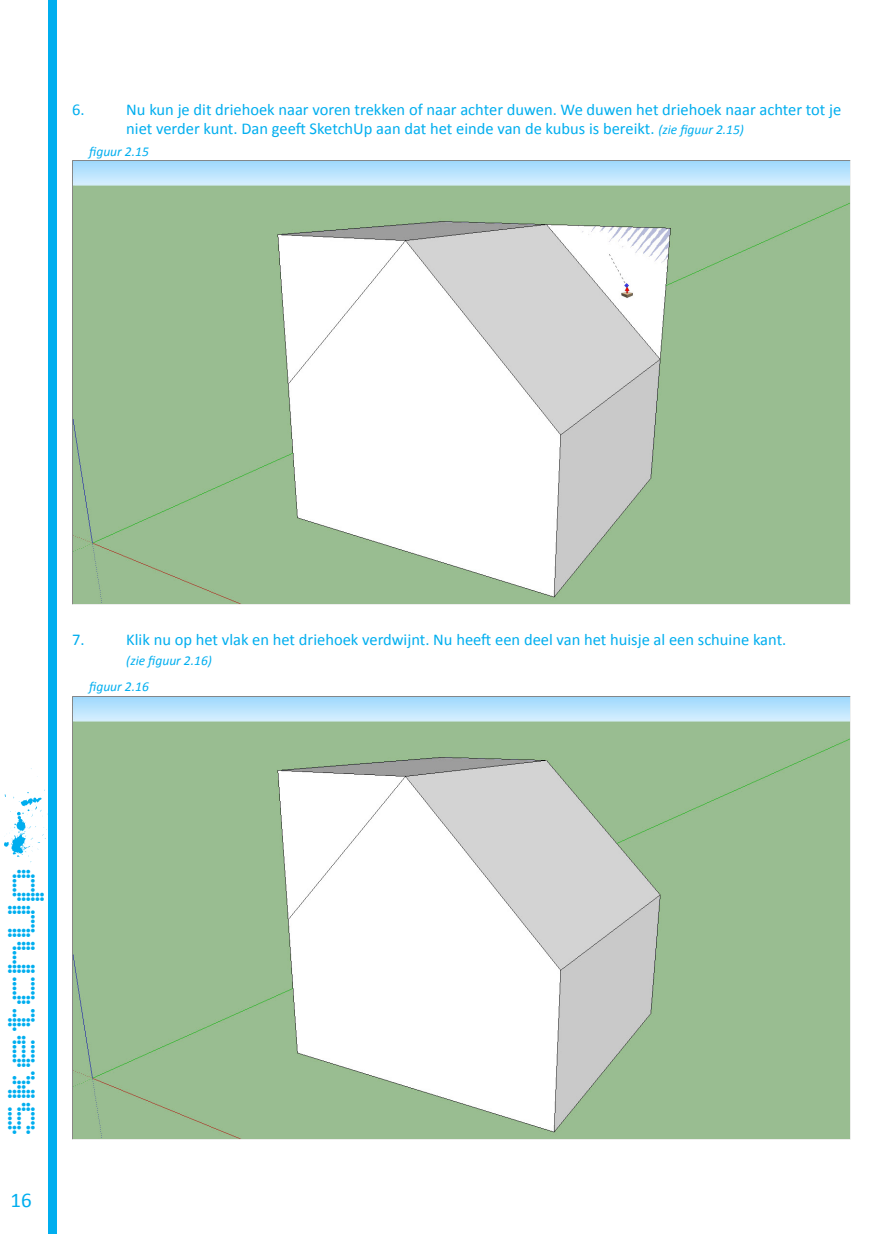
<style>
.page{position:relative;width:893px;height:1234px;background:#fff}
.page>*{position:absolute;margin:0;border:0;box-sizing:border-box;transform-origin:0 0}
.t1{font:45px "V5 Prophit Dot";color:#00aeef}
.t2{font:21px "Calibri";color:#00aeef}
.Geen_afstand{font:16.5px/19.8px "Calibri";color:#00aeef}
.Geen_afstand-2{font:italic 13.5px "Calibri";color:#00aeef}
.s1{font-style:italic;font-size:13.5px}
</style>
<div class="page">
<div style="left:49px;top:0;width:8px;height:1233px;background:#00aeef"></div>
<img style="left:72px;top:161px;width:778px;height:443px">
<img style="left:72px;top:696px;width:778px;height:443px">
<svg style="left:48px;top:765px;width:31px;height:106px"></svg>
<p class="Geen_afstand" style="left:72px;top:98px;width:14px">6.</p>
<p class="Geen_afstand" style="left:126px;top:98px;width:717px">Nu kun je dit driehoek naar voren trekken of naar achter duwen. We duwen het driehoek naar achter tot je niet verder kunt. Dan geeft SketchUp aan dat het einde van de kubus is bereikt. <span class="s1">(zie figuur 2.15)</span></p>
<p class="Geen_afstand-2" style="left:89px;top:143px;width:61px">figuur 2.15</p>
<p class="Geen_afstand" style="left:72px;top:628px;width:14px">7.</p>
<p class="Geen_afstand" style="left:126px;top:628px;width:662px">Klik nu op het vlak en het driehoek verdwijnt. Nu heeft een deel van het huisje al een schuine kant.</p>
<p class="Geen_afstand-2" style="left:126px;top:651px;width:87px">(zie figuur 2.16)</p>
<p class="Geen_afstand-2" style="left:89px;top:678px;width:61px">figuur 2.16</p>
<h1 class="t1" style="left:-1px;top:1133px;width:270px;rotate:-90deg">SketchUp</h1>
<p class="t2" style="left:11px;top:1186px;width:23px">16</p>
</div>
